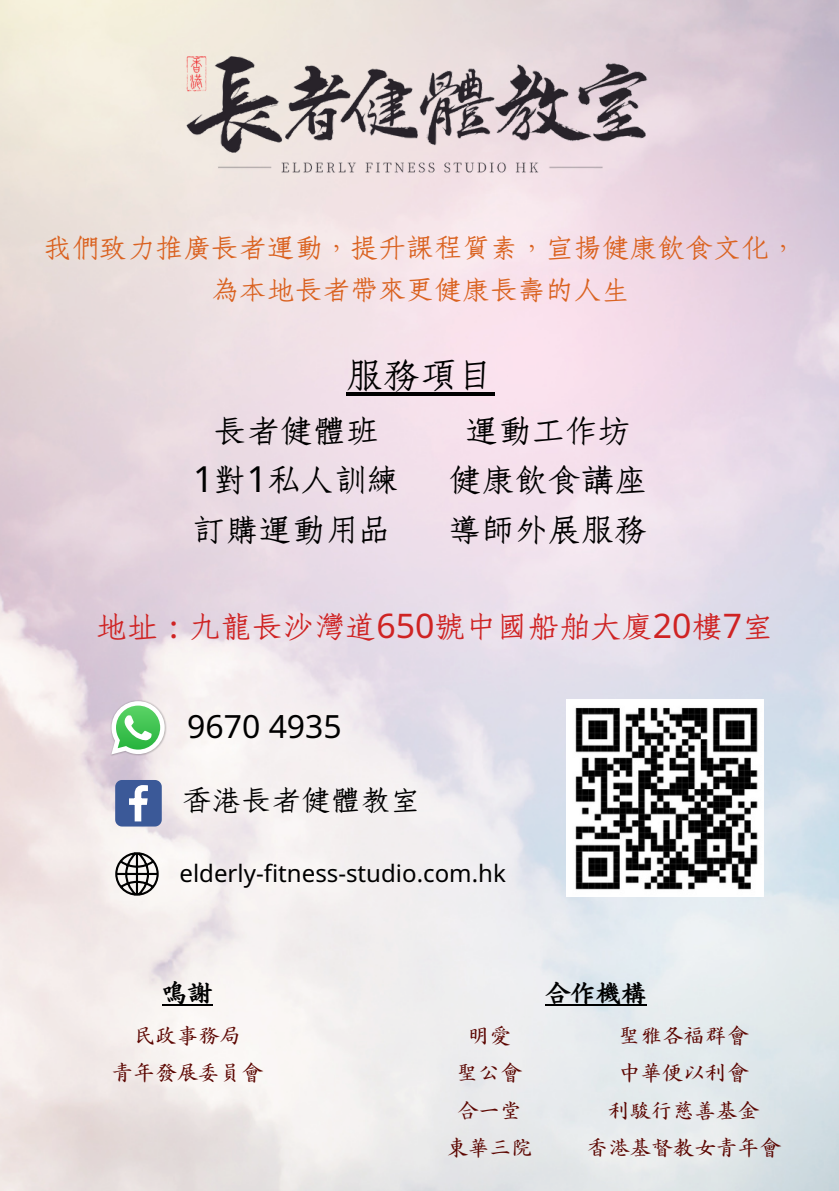
<style>
.page{position:relative;width:839px;height:1191px;background:#fff}
.page>*{position:absolute;margin:0;border:0;box-sizing:border-box;transform-origin:0 0}
.t1{font:40.2px "cw Te X Fang Song";color:#000}
.t2{font:36px/49.2px "cw Te X Fang Song";color:#000;text-align:center}
.t3{font:33.8px "cw Te X Fang Song";color:#cf2323}
.t4{font:32.4px "cw Te X Fang Song";color:#000}
.t5{font:32px "Noto Sans";color:#000}
.t6{font:30.4px/42px "cw Te X Fang Song";color:#da6220;text-align:center}
.t7{font:25.4px "S Motoya Seikai Std W5";color:#000}
.t8{font:24px "Noto Sans";color:#000}
.t9{font:21.6px/37.6px "S Motoya Seikai Std W3";color:#5c0601;text-align:center}
.s1{font-family:"Noto Sans"}
</style>
<div class="page">
<img style="left:0;top:0;width:838px;height:1191px">
<img style="left:117px;top:34px;width:598px;height:143px">
<svg style="left:115px;top:780px;width:47px;height:47px;background:#6078aa"></svg>
<img style="left:108px;top:698px;width:60px;height:59px">
<svg style="left:111px;top:701px;width:54px;height:54px"></svg>
<img style="left:566px;top:700px;width:197px;height:196px">
<svg style="left:115px;top:852px;width:44px;height:44px"></svg>
<hr style="left:162px;top:1004px;width:50px;height:2px;background:#000">
<hr style="left:545px;top:1004px;width:101px;height:2px;background:#000">
<hr style="left:346px;top:392px;width:148px;height:3px;background:#000">
<h3 class="t6" style="left:43px;top:227px;width:755px">我們致力推廣長者運動，提升課程質素，宣揚健康飲食文化，為本地長者帶來更健康長壽的人生</h3>
<h1 class="t1" style="left:346px;top:357px;width:149px">服務項目</h1>
<h2 class="t2" style="left:192px;top:407px;width:209px">長者健體班<br><span class="s1">1</span>對<span class="s1">1</span>私人訓練訂購運動用品</h2>
<h2 class="t2" style="left:448px;top:407px;width:200px">運動工作坊健康飲食講座導師外展服務</h2>
<h3 class="t3" style="left:96px;top:611px;width:678px">地址：九龍長沙灣道<span class="s1">650</span>號中國船舶大廈<span class="s1">20</span>樓<span class="s1">7</span>室</h3>
<h3 class="t5" style="left:187px;top:704px;width:156px">9670 4935</h3>
<h3 class="t4" style="left:182px;top:785px;width:239px">香港長者健體教室</h3>
<p class="t8" style="left:179px;top:856px;width:328px">elderly-fitness-studio.com.hk</p>
<p class="t7" style="left:162px;top:980px;width:52px">鳴謝</p>
<p class="t7" style="left:545px;top:980px;width:103px">合作機構</p>
<p class="t9" style="left:112px;top:1017px;width:152px">民政事務局<br>青年發展委員會</p>
<p class="t9" style="left:446px;top:1017px;width:88px">明愛<br>聖公會合一堂東華三院</p>
<p class="t9" style="left:586px;top:1017px;width:196px">聖雅各福群會<br>中華便以利會<br>利駿行慈善基金<br>香港基督教女青年會</p>
</div>
